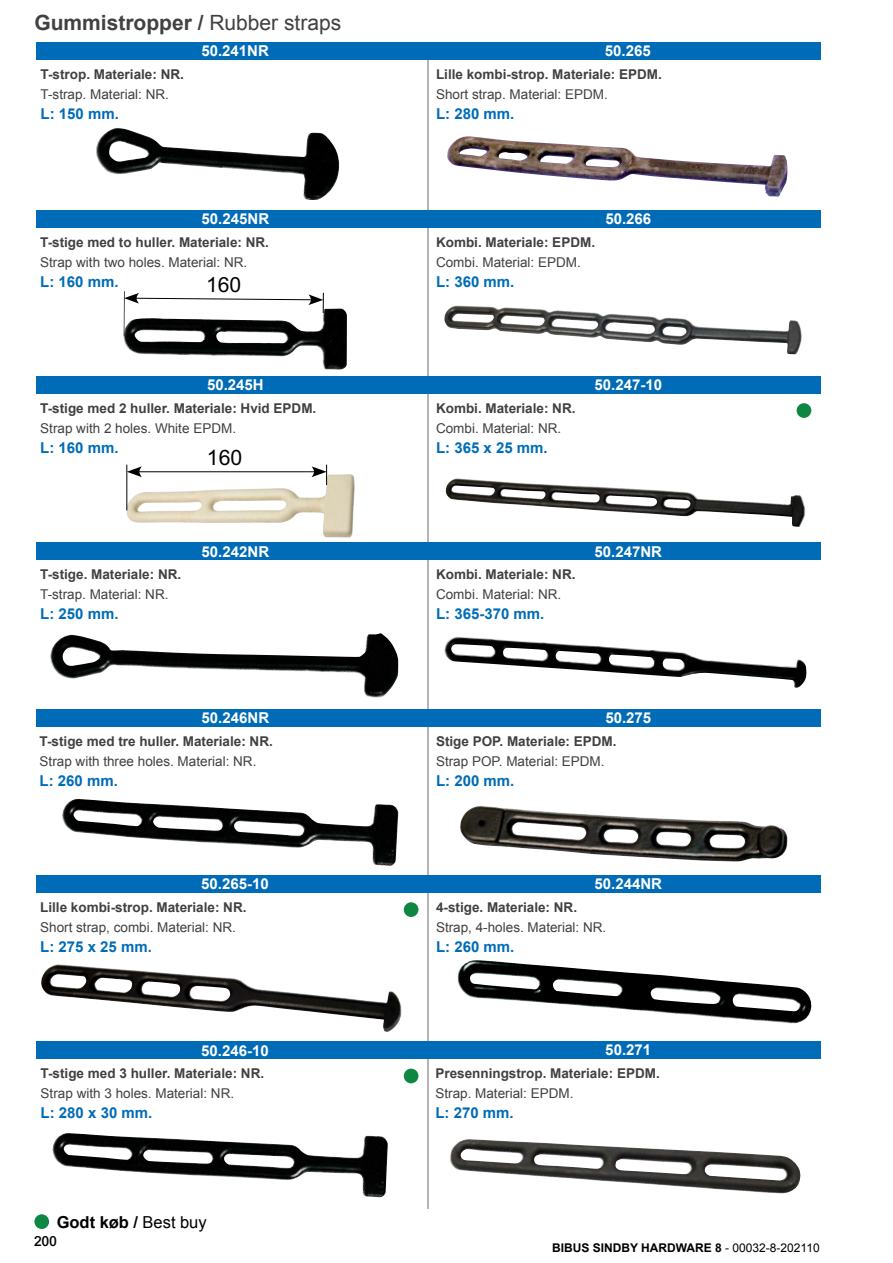
<style>
.page{position:relative;width:893px;height:1263px;background:#fff}
.page>*{position:absolute;margin:0;border:0;box-sizing:border-box;transform-origin:0 0}
.t1{font:21.3px "Arial";color:#000}
.t2{font:700 21px "Arial";color:#414042}
.t3{font:700 16.5px "Arial";color:#000}
.t4{font:700 15px "Arial";color:#006cb7}
.t5{font:700 15px "Arial";color:#fff}
.t6{font:15px "Arial Mdm";color:#000}
.t7{font:700 13.5px "Arial";color:#414042}
.t8{font:13.5px "Arial";color:#414042}
.t9{font:700 12px "Arial";color:#000}
.s1{font-weight:400}
</style>
<div class="page">
<hr style="left:428px;top:47px;width:1px;height:1162px;background:#000">
<div style="left:36px;top:42px;width:784px;height:17px;background:#006cb7"></div>
<div style="left:36px;top:543px;width:784px;height:17px;background:#006cb7"></div>
<div style="left:36px;top:709px;width:784px;height:17px;background:#006cb7"></div>
<div style="left:36px;top:875px;width:784px;height:17px;background:#006cb7"></div>
<div style="left:36px;top:1042px;width:784px;height:17px;background:#006cb7"></div>
<div style="left:36px;top:210px;width:784px;height:17px;background:#006cb7"></div>
<div style="left:36px;top:376px;width:784px;height:17px;background:#006cb7"></div>
<img style="left:96px;top:128px;width:244px;height:72px">
<img style="left:50px;top:633px;width:348px;height:65px">
<img style="left:126px;top:474px;width:229px;height:63px">
<hr style="left:132px;top:471px;width:190px;height:1px;background:#000">
<hr style="left:127px;top:465px;width:1px;height:45px;background:#000">
<svg style="left:312px;top:465px;width:15px;height:20px"></svg>
<svg style="left:127px;top:466px;width:15px;height:11px"></svg>
<img style="left:124px;top:308px;width:223px;height:62px">
<img style="left:62px;top:799px;width:337px;height:67px">
<img style="left:444px;top:305px;width:358px;height:50px">
<img style="left:446px;top:478px;width:360px;height:49px">
<img style="left:444px;top:637px;width:363px;height:51px">
<img style="left:41px;top:964px;width:361px;height:68px">
<img style="left:447px;top:136px;width:340px;height:61px">
<img style="left:52px;top:1133px;width:336px;height:64px">
<img style="left:457px;top:960px;width:355px;height:64px">
<img style="left:460px;top:806px;width:327px;height:55px">
<img style="left:450px;top:1139px;width:351px;height:54px">
<div style="left:34px;top:1214px;width:15px;height:15px;background:#0e8743;border-radius:50%"></div>
<div style="left:404px;top:902px;width:14px;height:15px;background:#0e8743;border-radius:50%"></div>
<div style="left:797px;top:403px;width:14px;height:15px;background:#0e8743;border-radius:50%"></div>
<div style="left:404px;top:1068px;width:14px;height:15px;background:#0e8743;border-radius:50%"></div>
<svg style="left:123px;top:291px;width:201px;height:46px"></svg>
<h2 class="t2" style="left:34px;top:8px;width:308px">Gummistropper / <span class="s1">Rubber straps</span></h2>
<p class="t5" style="left:201px;top:41px;width:69px">50.241NR</p>
<p class="t5" style="left:605px;top:41px;width:47px">50.265</p>
<p class="t7" style="left:41px;top:66px;width:145px">T-strop. Materiale: NR.</p>
<p class="t8" style="left:41px;top:86px;width:130px">T-strap. Material: NR.</p>
<p class="t4" style="left:41px;top:104px;width:80px">L: 150 mm.</p>
<p class="t7" style="left:436px;top:66px;width:227px">Lille kombi-strop. Materiale: EPDM.</p>
<p class="t8" style="left:436px;top:86px;width:173px">Short strap. Material: EPDM.</p>
<p class="t4" style="left:436px;top:104px;width:80px">L: 280 mm.</p>
<p class="t5" style="left:202px;top:209px;width:69px">50.245NR</p>
<p class="t5" style="left:605px;top:209px;width:47px">50.266</p>
<p class="t7" style="left:40px;top:233px;width:230px">T-stige med to huller. Materiale: NR.</p>
<p class="t8" style="left:40px;top:253px;width:209px">Strap with two holes. Material: NR.</p>
<p class="t4" style="left:40px;top:272px;width:80px">L: 160 mm.</p>
<p class="t7" style="left:436px;top:233px;width:161px">Kombi. Materiale: EPDM.</p>
<p class="t8" style="left:436px;top:254px;width:146px">Combi. Material: EPDM.</p>
<p class="t4" style="left:436px;top:272px;width:80px">L: 360 mm.</p>
<p class="t5" style="left:207px;top:375px;width:58px">50.245H</p>
<p class="t5" style="left:594px;top:375px;width:69px">50.247-10</p>
<p class="t7" style="left:40px;top:399px;width:278px">T-stige med 2 huller. Materiale: Hvid EPDM.</p>
<p class="t8" style="left:40px;top:419px;width:197px">Strap with 2 holes. White EPDM.</p>
<p class="t4" style="left:40px;top:438px;width:80px">L: 160 mm.</p>
<h1 class="t1" style="left:207px;top:444px;width:37px">160</h1>
<p class="t7" style="left:436px;top:399px;width:141px">Kombi. Materiale: NR.</p>
<p class="t8" style="left:436px;top:420px;width:127px">Combi. Material: NR.</p>
<p class="t4" style="left:436px;top:438px;width:113px">L: 365 x 25 mm.</p>
<p class="t5" style="left:202px;top:541px;width:69px">50.242NR</p>
<p class="t5" style="left:594px;top:541px;width:69px">50.247NR</p>
<p class="t7" style="left:40px;top:566px;width:143px">T-stige. Materiale: NR.</p>
<p class="t8" style="left:40px;top:586px;width:130px">T-strap. Material: NR.</p>
<p class="t4" style="left:40px;top:604px;width:80px">L: 250 mm.</p>
<p class="t7" style="left:436px;top:565px;width:141px">Kombi. Materiale: NR.</p>
<p class="t8" style="left:436px;top:586px;width:127px">Combi. Material: NR.</p>
<p class="t4" style="left:436px;top:604px;width:110px">L: 365-370 mm.</p>
<p class="t5" style="left:202px;top:708px;width:69px">50.246NR</p>
<p class="t5" style="left:605px;top:708px;width:47px">50.275</p>
<p class="t7" style="left:40px;top:732px;width:235px">T-stige med tre huller. Materiale: NR.</p>
<p class="t8" style="left:40px;top:753px;width:218px">Strap with three holes. Material: NR.</p>
<p class="t4" style="left:40px;top:771px;width:80px">L: 260 mm.</p>
<p class="t7" style="left:436px;top:732px;width:182px">Stige POP. Materiale: EPDM.</p>
<p class="t8" style="left:436px;top:753px;width:170px">Strap POP. Material: EPDM.</p>
<p class="t4" style="left:436px;top:771px;width:80px">L: 200 mm.</p>
<p class="t5" style="left:201px;top:874px;width:69px">50.265-10</p>
<p class="t5" style="left:594px;top:874px;width:69px">50.244NR</p>
<p class="t7" style="left:40px;top:898px;width:208px">Lille kombi-strop. Materiale: NR.</p>
<p class="t8" style="left:40px;top:918px;width:197px">Short strap, combi. Material: NR.</p>
<p class="t4" style="left:40px;top:937px;width:113px">L: 275 x 25 mm.</p>
<p class="t7" style="left:436px;top:898px;width:143px">4-stige. Materiale: NR.</p>
<p class="t8" style="left:436px;top:918px;width:172px">Strap, 4-holes. Material: NR.</p>
<p class="t4" style="left:436px;top:937px;width:80px">L: 260 mm.</p>
<p class="t5" style="left:201px;top:1040px;width:69px">50.246-10</p>
<p class="t5" style="left:605px;top:1039px;width:47px">50.271</p>
<p class="t7" style="left:41px;top:1065px;width:225px">T-stige med 3 huller. Materiale: NR.</p>
<p class="t8" style="left:41px;top:1085px;width:195px">Strap with 3 holes. Material: NR.</p>
<p class="t4" style="left:41px;top:1103px;width:113px">L: 280 x 30 mm.</p>
<p class="t7" style="left:435px;top:1065px;width:226px">Presenningstrop. Materiale: EPDM.</p>
<p class="t8" style="left:435px;top:1085px;width:140px">Strap. Material: EPDM.</p>
<p class="t4" style="left:435px;top:1103px;width:80px">L: 270 mm.</p>
<p class="t3" style="left:57px;top:1211px;width:152px">Godt køb / <span class="s1">Best buy</span></p>
<p class="t6" style="left:34px;top:1233px;width:25px">200</p>
<p class="t9" style="left:552px;top:1239px;width:269px">BIBUS SINDBY HARDWARE 8 <span class="s1">- 00032-8-202110</span></p>
</div>
